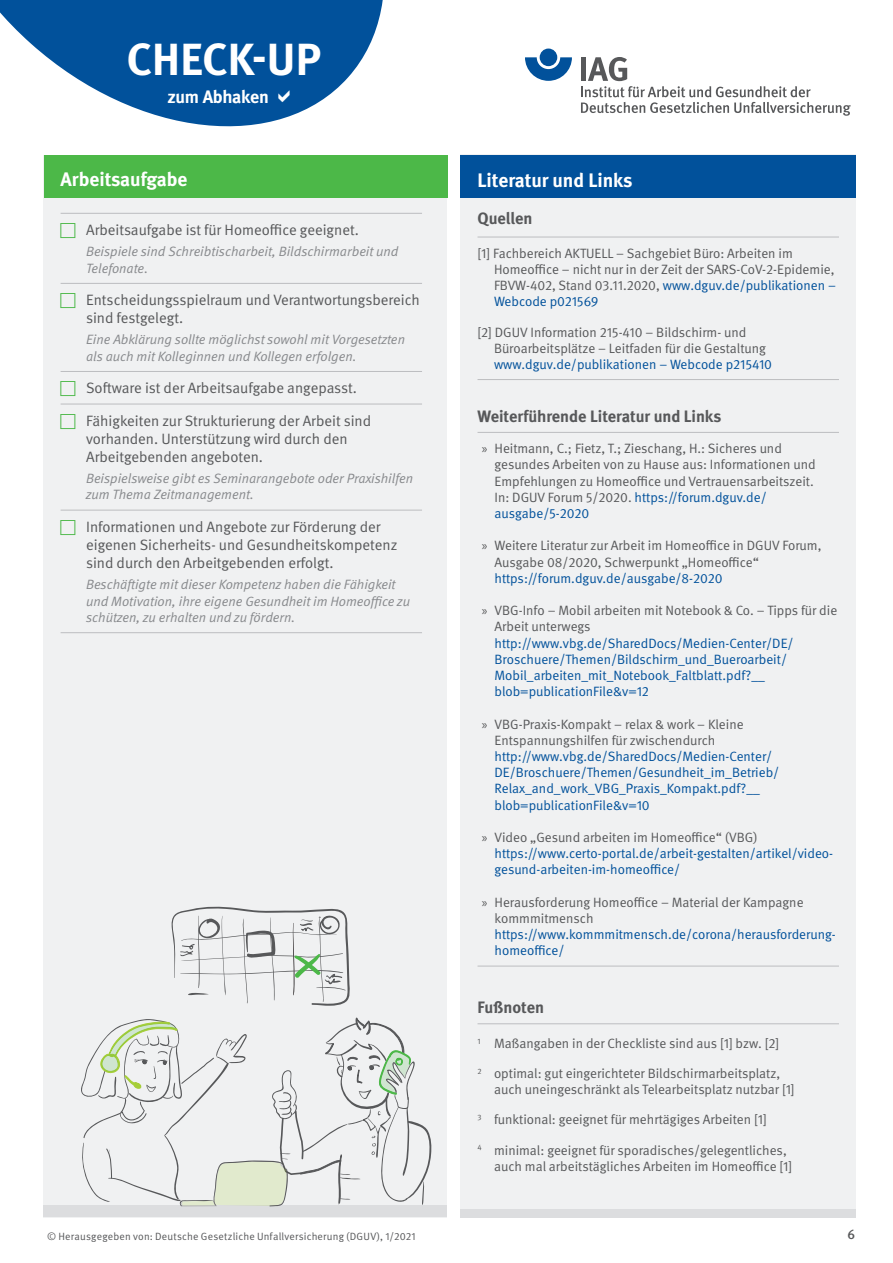
<style>
.page{position:relative;width:893px;height:1263px;background:#fff}
.page>*{position:absolute;margin:0;border:0;box-sizing:border-box;transform-origin:0 0}
.t1{font:700 45px "DGUV Meta";color:#fff}
.t2{font:700 19.5px "DGUV Meta";color:#fff}
.t3{font:700 18px "DGUV Meta";letter-spacing:-.02em;color:#fff}
.t4{font:700 16.5px "DGUV Meta";color:#57585a}
.t5{font:15px/18px "DGUV Meta";color:#57585a}
.t6{font:13.5px/16.2px "DGUV Meta";color:#57585a}
.t7{font:13.5px/16.2px "DGUV Meta";color:#01519b}
.t8{font:italic 13.5px/16.5px "DGUV Meta";color:#87898c}
.t9{font:500 13.5px "DGUV Meta";color:#57585a}
.t10{font:10.5px "DGUV Meta";letter-spacing:.02em;color:#57585a}
.s1{color:#01519b}
.s2{font-family:"Myriad Pro"}
.s3{font-family:"Myriad Pro";color:#57585a}
.s4{color:#57585a}
</style>
<div class="page">
<svg style="left:525px;top:57px;width:47px;height:24px"></svg>
<div style="left:540px;top:49px;width:17px;height:17px;background:#01519b;border-radius:50%"></div>
<svg style="left:581px;top:57px;width:270px;height:59px"></svg>
<svg style="left:0;top:0;width:383px;height:127px;fill:#01519b"></svg>
<div style="left:461px;top:154px;width:395px;height:1063px;background:#f0f1f2"></div>
<div style="left:461px;top:1209px;width:395px;height:8px;background:#dcdddf"></div>
<div style="left:461px;top:155px;width:395px;height:43px;background:#01519b"></div>
<div style="left:43px;top:155px;width:403px;height:1062px;background:#f0f1f2"></div>
<div style="left:43px;top:1205px;width:403px;height:12px;background:#dcdddf"></div>
<div style="left:44px;top:155px;width:404px;height:43px;background:#4cb848"></div>
<hr style="left:61px;top:213px;width:361px;height:1px;background:#bcbdc0">
<hr style="left:61px;top:283px;width:361px;height:1px;background:#bcbdc0">
<hr style="left:61px;top:371px;width:361px;height:1px;background:#bcbdc0">
<hr style="left:61px;top:404px;width:361px;height:1px;background:#bcbdc0">
<hr style="left:61px;top:510px;width:361px;height:1px;background:#bcbdc0">
<hr style="left:61px;top:632px;width:361px;height:1px;background:#bcbdc0">
<hr style="left:477px;top:1023px;width:362px;height:1px;background:#bcbdc0">
<hr style="left:477px;top:432px;width:362px;height:1px;background:#bcbdc0">
<hr style="left:477px;top:966px;width:362px;height:1px;background:#bcbdc0">
<hr style="left:477px;top:237px;width:362px;height:1px;background:#bcbdc0">
<hr style="left:477px;top:379px;width:362px;height:1px;background:#bcbdc0">
<svg style="left:81px;top:906px;width:351px;height:301px"></svg>
<svg style="left:279px;top:90px;width:11px;height:13px"></svg>
<h1 class="t1" style="left:127px;top:33px;width:196px">CHECK-UP</h1>
<h3 class="t3" style="left:168px;top:86px;width:103px">zum Abhaken</h3>
<h2 class="t2" style="left:61px;top:167px;width:128px">Arbeitsaufgabe</h2>
<p class="t5" style="left:86px;top:221px;width:274px">Arbeitsaufgabe ist für Homeoffice geeignet.</p>
<p class="t8" style="left:86px;top:244px;width:314px">Beispiele sind Schreibtischarbeit, Bildschirmarbeit und<br>Telefonate.</p>
<p class="t5" style="left:86px;top:291px;width:335px">Entscheidungsspielraum und Verantwortungsbereich sind festgelegt.</p>
<p class="t8" style="left:86px;top:332px;width:320px">Eine Abklärung sollte möglichst sowohl mit Vorgesetzten als auch mit Kolleginnen und Kollegen erfolgen.</p>
<p class="t5" style="left:86px;top:372px;width:287px;line-height:32.5px">Software ist der Arbeitsaufgabe angepasst.<br>Fähigkeiten zur Strukturierung der Arbeit sind</p>
<p class="t5" style="left:86px;top:430px;width:263px">vorhanden. Unterstützung wird durch den<br>Arbeitgebenden angeboten.</p>
<p class="t8" style="left:86px;top:470px;width:328px">Beispielsweise gibt es Seminarangebote oder Praxishilfen zum Thema Zeitmanagement.</p>
<p class="t5" style="left:86px;top:518px;width:313px">Informationen und Angebote zur Förderung der eigenen Sicherheits- und Gesundheitskompetenz sind durch den Arbeitgebenden erfolgt.</p>
<p class="t8" style="left:86px;top:576px;width:325px">Beschäftigte mit dieser Kompetenz haben die Fähigkeit und Motivation, ihre eigene Gesundheit im Homeoffice zu schützen, zu erhalten und zu fördern.</p>
<h2 class="t2" style="left:477px;top:168px;width:156px">Literatur und Links</h2>
<p class="t4" style="left:477px;top:209px;width:56px">Quellen</p>
<p class="t6" style="left:494px;top:245px;width:343px;text-indent:-16px">[1] Fachbereich AKTUELL – Sachgebiet Büro: Arbeiten im Homeoffice – nicht nur in der Zeit der SARS-CoV-2-Epidemie, FBVW-402, Stand 03.11.2020, <span class="s1">www.dguv.de/publikationen – Webcode p021569</span></p>
<p class="t6" style="left:494px;top:324px;width:273px;text-indent:-16px">[2] DGUV Information 215-410 – Bildschirm- und<br>Büroarbeitsplätze – Leitfaden für die Gestaltung</p>
<p class="t7" style="left:494px;top:356px;width:280px">www.dguv.de/publikationen – Webcode p215410</p>
<p class="t4" style="left:477px;top:406px;width:245px">Weiterführende Literatur und Links</p>
<p class="t6" style="left:495px;top:441px;width:323px;text-indent:-13px"><span class="s2">»</span> Heitmann, C.; Fietz, T.; Zieschang, H.: Sicheres und gesundes Arbeiten von zu Hause aus: Informationen und Empfehlungen zu Homeoffice und Vertrauensarbeitszeit.<br>In: DGUV Forum 5/2020. <span class="s1">https://forum.dguv.de/ ausgabe/5-2020</span></p>
<p class="t6" style="left:495px;top:538px;width:328px;text-indent:-13px"><span class="s2">»</span> Weitere Literatur zur Arbeit im Homeoffice in DGUV Forum,<br>Ausgabe 08/2020, Schwerpunkt „Homeoffice“</p>
<p class="t7" style="left:495px;top:570px;width:230px">https://forum.dguv.de/ausgabe/8-2020</p>
<p class="t6" style="left:495px;top:603px;width:344px;text-indent:-13px"><span class="s2">»</span> VBG-Info – Mobil arbeiten mit Notebook &amp; Co. – Tipps für die<br>Arbeit unterwegs</p>
<p class="t7" style="left:495px;top:635px;width:300px">http://www.vbg.de/SharedDocs/Medien-Center/DE/ Broschuere/Themen/Bildschirm_und_Bueroarbeit/ Mobil_arbeiten_mit_Notebook_Faltblatt.pdf?__ blob=publicationFile&amp;v=12</p>
<p class="t6" style="left:495px;top:716px;width:251px;text-indent:-13px"><span class="s2">»</span> VBG-Praxis-Kompakt – relax &amp; work – Kleine<br>Entspannungshilfen für zwischendurch</p>
<p class="t7" style="left:495px;top:748px;width:286px">http://www.vbg.de/SharedDocs/Medien-Center/ DE/Broschuere/Themen/Gesundheit_im_Betrieb/ Relax_and_work_VBG_Praxis_Kompakt.pdf?__ blob=publicationFile&amp;v=10</p>
<p class="t7" style="left:495px;top:829px;width:340px;text-indent:-13px"><span class="s3">»</span> <span class="s4">Video „Gesund arbeiten im Homeoffice“ (VBG) </span>https://www.certo-portal.de/arbeit-gestalten/artikel/video&shy;gesund-arbeiten-im-homeoffice/</p>
<p class="t6" style="left:495px;top:894px;width:311px;text-indent:-13px"><span class="s2">»</span> Herausforderung Homeoffice – Material der Kampagne kommmitmensch</p>
<p class="t7" style="left:495px;top:927px;width:343px">https://www.kommmitmensch.de/corona/herausforderung&shy;homeoffice/</p>
<p class="t4" style="left:477px;top:997px;width:68px">Fußnoten</p>
<p class="t6" style="left:477px;top:1035px;width:303px"><sup>1</sup> Maßangaben in der Checkliste sind aus [1] bzw. [2]</p>
<p class="t6" style="left:494px;top:1066px;width:302px;text-indent:-16px"><sup>2</sup> optimal: gut eingerichteter Bildschirmarbeitsplatz, auch uneingeschränkt als Telearbeitsplatz nutzbar [1]</p>
<p class="t6" style="left:477px;top:1112px;width:291px"><sup>3</sup> funktional: geeignet für mehrtägiges Arbeiten [1]</p>
<p class="t6" style="left:494px;top:1142px;width:300px;text-indent:-17px"><sup>4</sup> minimal: geeignet für sporadisches/gelegentliches, auch mal arbeitstägliches Arbeiten im Homeoffice [1]</p>
<p class="t10" style="left:47px;top:1230px;width:370px">© Herausgegeben von: Deutsche Gesetzliche Unfallversicherung (DGUV), 1/2021</p>
<p class="t9" style="left:848px;top:1227px;width:9px">6</p>
</div>
